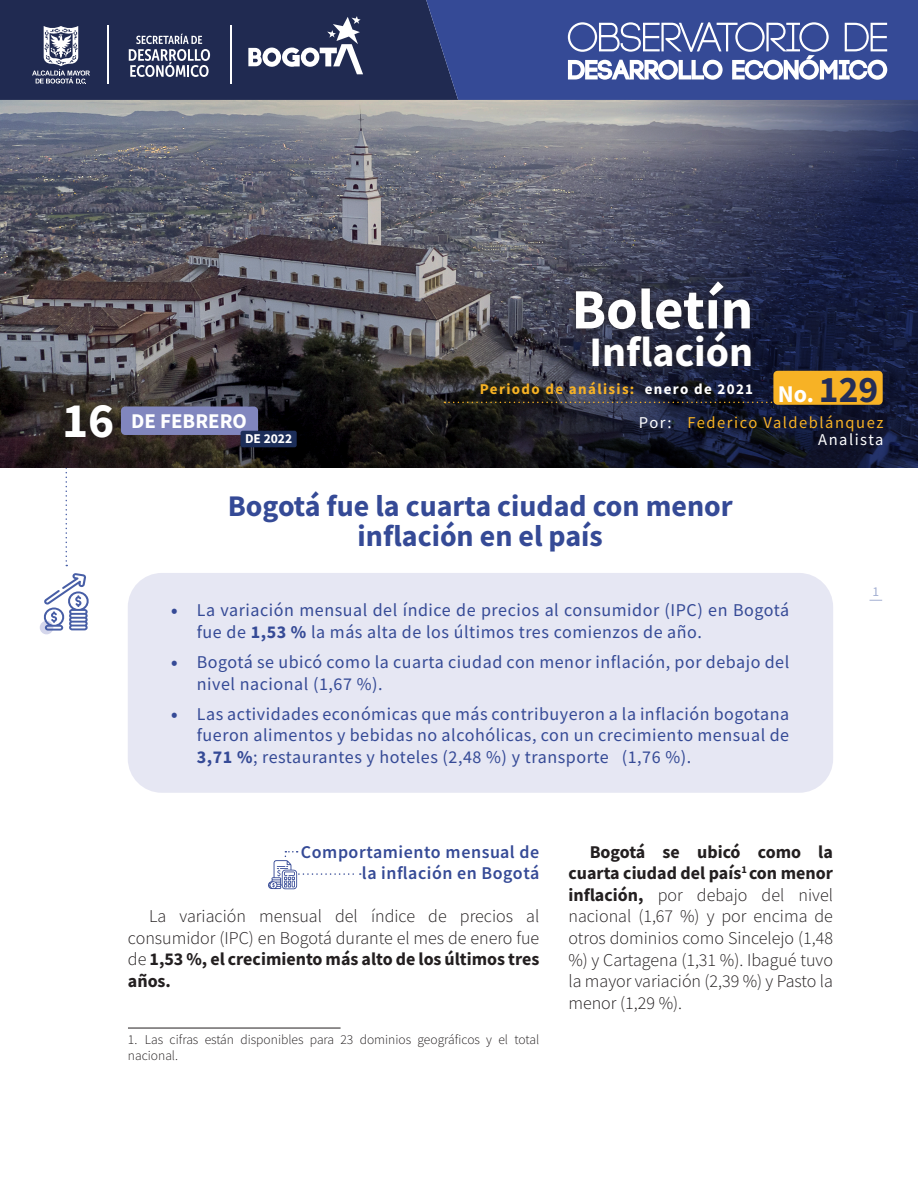
<style>
.page{position:relative;width:918px;height:1188px;background:#fff}
.page>*{position:absolute;margin:0;border:0;box-sizing:border-box;transform-origin:0 0}
.Boletín{font:700 57px "Source Sans Pro";color:#fff}
.t1{font:700 49.5px "Source Sans Pro";color:#fff}
.Categoría{font:700 42px "Source Sans Pro";color:#fff}
.Título_boletín{font:700 30px/30px "Source Sans Pro";color:#354a96;text-align:center}
.No__Boletin{font:700 24px "Source Sans Pro";color:#fff}
.Fecha_mes{font:700 21px "Source Sans Pro";color:#fff}
.t2{font:18px/21.6px "Source Sans Pro";letter-spacing:.03em;color:#354a96}
.CuerpoTex{font:300 18px/21.6px "Source Sans Pro";color:#231f20;text-align:justify}
.Bocadillos{font:18px/21.6px "Source Sans Variable";letter-spacing:.03em;color:#354a96;text-align:right}
.Autor{font:16.5px "Source Sans Pro";letter-spacing:.09em;color:#f7b225}
.Autor-2{font:16.5px "Source Sans Pro";letter-spacing:.09em;color:#fff}
.Periodo_analisis{font:700 15px "Source Sans Pro";letter-spacing:.09em;color:#f7b225}
.Notas_al_pie{font:300 13.5px/16.2px "Source Sans Pro";color:#231f20}
.Fecha_año{font:700 13.5px "Source Sans Pro";color:#fff}
.t3{font:13.5px "Source Sans Pro";color:#a3afd2}
.s1{color:#fff}
.s2{font-size:37.5px;color:#242d56}
.s3{font-weight:900}
.s4{font-weight:700}
</style>
<div class="page">
<svg style="left:66px;top:468px;width:1px;height:98px"></svg>
<svg style="left:870px;top:600px;width:12px;height:1px"></svg>
<div style="left:40px;top:621px;width:13px;height:13px;background:#d4d6eb;border-radius:50%"></div>
<svg style="left:43px;top:573px;width:46px;height:58px"></svg>
<div style="left:128px;top:573px;width:705px;height:220px;background:#e6e7f3;border-radius:34px"></div>
<hr style="left:128px;top:1028px;width:213px;height:1px;background:#231f20">
<svg style="left:0;top:100px;width:918px;height:368px;background:#4b4c59"></svg>
<div style="left:568px;top:275px;width:191px;height:99px;background:#231f20;opacity:.75"></div>
<div style="left:121px;top:406px;width:137px;height:29px;background:#8186be;border-radius:4px"></div>
<div style="left:241px;top:431px;width:56px;height:16px;background:#1c2e59;border-radius:2px"></div>
<div style="left:58px;top:397px;width:63px;height:49px;background:#231f20;opacity:.75"></div>
<div style="left:773px;top:371px;width:110px;height:34px;background:#f7b225;border-radius:4px"></div>
<svg style="left:444px;top:402px;width:330px;height:1px"></svg>
<svg style="left:274px;top:889px;width:21px;height:1px"></svg>
<svg style="left:268px;top:851px;width:93px;height:38px"></svg>
<div style="left:0;top:0;width:426px;height:100px;background:#202a51"></div>
<div style="left:426px;top:0;width:492px;height:100px;background:#354a96"></div>
<svg style="left:32px;top:26px;width:58px;height:58px"></svg>
<svg style="left:248px;top:16px;width:115px;height:58px"></svg>
<hr style="left:230px;top:26px;width:1px;height:58px;background:#fff">
<hr style="left:107px;top:26px;width:1px;height:58px;background:#fff">
<svg style="left:129px;top:34px;width:81px;height:43px"></svg>
<svg style="left:568px;top:22px;width:319px;height:58px"></svg>
<p class="t1" style="left:62px;top:387px;width:54px">16</p>
<p class="Fecha_mes" style="left:131px;top:406px;width:117px">DE FEBRERO</p>
<p class="Fecha_año" style="left:245px;top:430px;width:49px">DE 2022</p>
<p class="Boletín" style="left:572px;top:271px;width:183px">Boletín</p>
<p class="Categoría" style="left:590px;top:324px;width:165px">Inflación</p>
<p class="Periodo_analisis" style="left:480px;top:379px;width:275px">Periodo de análisis: <span class="s1">enero de 2021</span></p>
<p class="No__Boletin" style="left:778px;top:378px;width:102px">No. <span class="s2">129</span></p>
<p class="Autor" style="left:639px;top:413px;width:246px"><span class="s1">Por:</span> Federico Valdeblánquez</p>
<p class="Autor-2" style="left:818px;top:429px;width:67px">Analista</p>
<p class="Título_boletín" style="left:228px;top:490px;width:507px">Bogotá fue la cuarta ciudad con menor inflación en el país</p>
<p class="t2" style="left:197px;top:599px;width:594px;text-indent:-26px"><span class="s3">•</span> La variación mensual del índice de precios al consumidor (IPC) en Bogotá fue de <span class="s4">1,53 %</span> la más alta de los últimos tres comienzos de año.</p>
<p class="t2" style="left:197px;top:651px;width:594px;text-indent:-26px"><span class="s3">•</span> Bogotá se ubicó como la cuarta ciudad con menor inflación, por debajo del nivel nacional (1,67 %).</p>
<p class="t2" style="left:197px;top:703px;width:594px;text-align:justify;text-indent:-26px"><span class="s3">•</span> Las actividades económicas que más contribuyeron a la inflación bogotana fueron alimentos y bebidas no alcohólicas, con un crecimiento mensual de <span class="s4">3,71 %</span>; restaurantes y hoteles (2,48 %) y transporte (1,76 %).</p>
<p class="t3" style="left:873px;top:583px;width:8px">1</p>
<p class="Bocadillos" style="left:301px;top:841px;width:240px">Comportamiento mensual de la inflación en Bogotá</p>
<p class="CuerpoTex" style="left:128px;top:905px;width:413px;text-indent:21px">La variación mensual del índice de precios al consumidor (IPC) en Bogotá durante el mes de enero fue de <span class="s4">1,53 %, el crecimiento más alto de los últimos tres años.</span></p>
<p class="Notas_al_pie" style="left:128px;top:1032px;width:413px">1. Las cifras están disponibles para 23 dominios geográficos y el total nacional.</p>
<p class="CuerpoTex" style="left:568px;top:841px;width:266px;text-indent:21px"><span class="s4">Bogotá se ubicó como la cuarta ciudad del país</span><sup>1</sup> <span class="s4">con menor inflación,</span> por debajo del nivel nacional (1,67 %) y por encima de otros dominios como Sincelejo (1,48 %) y Cartagena (1,31 %). Ibagué tuvo la mayor variación (2,39 %) y Pasto la menor (1,29 %).</p>
</div>
